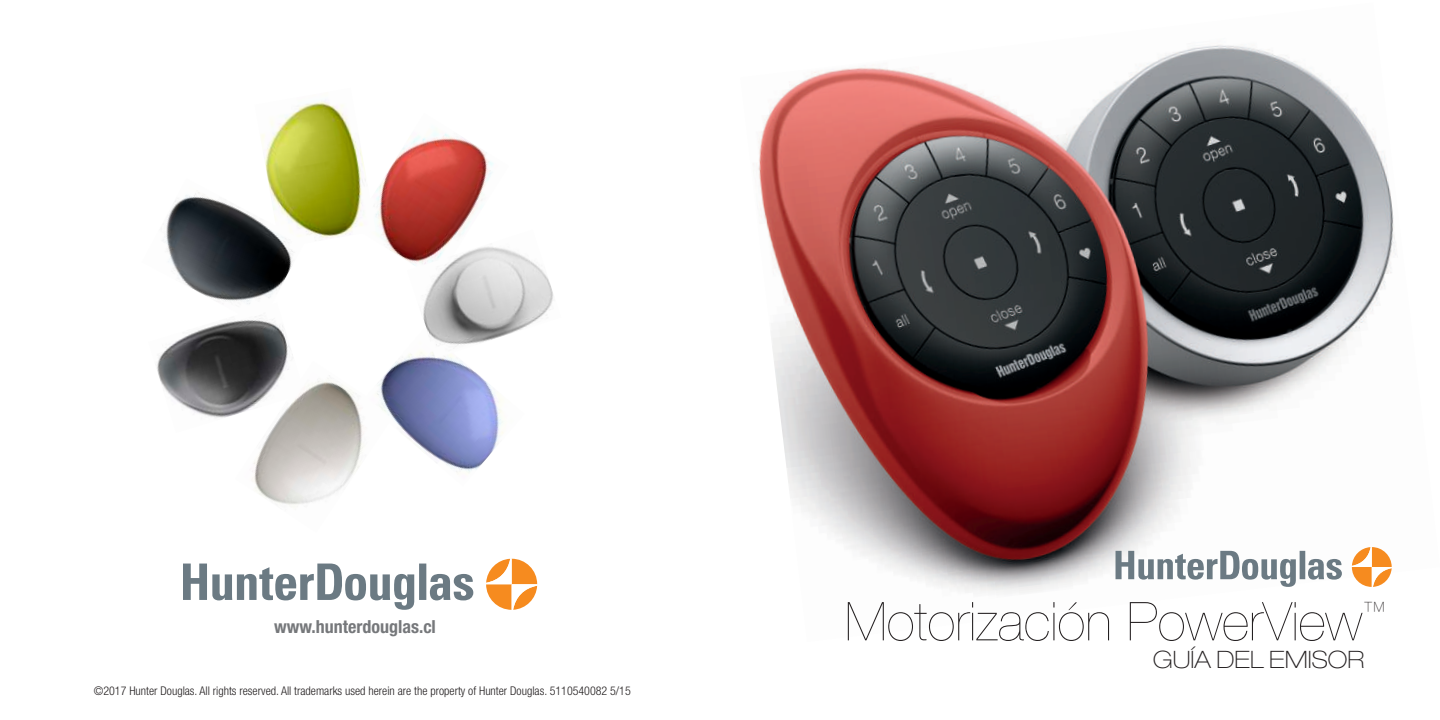
<style>
.page{position:relative;width:1440px;height:720px;background:#fff}
.page>*{position:absolute;margin:0;border:0;box-sizing:border-box;transform-origin:0 0}
.t1{font:200 53.6px "Helvetica Neue LT Std";color:#231f20}
.t2{font:100 expanded 24px "Helvetica Neue LT Std";color:#231f20}
.t3{font:200 24px "Helvetica Neue LT Std";color:#231f20}
.t4{font:700 condensed 18px "Helvetica Neue";color:#76787b}
.t5{font:300 condensed 12px "Helvetica Neue LT Std";color:#231f20}
</style>
<div class="page">
<img style="left:753px;top:45px;width:643px;height:548px">
<img style="left:376px;top:131px;width:118px;height:129px">
<img style="left:261px;top:100px;width:115px;height:138px">
<img style="left:164px;top:178px;width:141px;height:124px">
<img style="left:157px;top:303px;width:132px;height:115px">
<img style="left:235px;top:361px;width:128px;height:144px">
<img style="left:377px;top:358px;width:127px;height:115px">
<img style="left:407px;top:230px;width:147px;height:128px">
<svg style="left:486px;top:559px;width:51px;height:51px"></svg>
<svg style="left:183px;top:564px;width:290px;height:46px"></svg>
<svg style="left:1352px;top:547px;width:40px;height:40px"></svg>
<svg style="left:1116px;top:551px;width:226px;height:36px"></svg>
<h3 class="t4" style="left:274px;top:616px;width:163px">www.hunterdouglas.cl</h3>
<p class="t5" style="left:94px;top:684px;width:538px">©2017 Hunter Douglas. All rights reserved. All trademarks used herein are the property of Hunter Douglas. 5110540082 5/15</p>
<h1 class="t1" style="left:845px;top:590px;width:519px">Motorización PowerView</h1>
<h2 class="t3" style="left:1363px;top:597px;width:25px">™</h2>
<h2 class="t2" style="left:1153px;top:645px;width:213px">GUÍA DEL EMISOR</h2>
</div>
